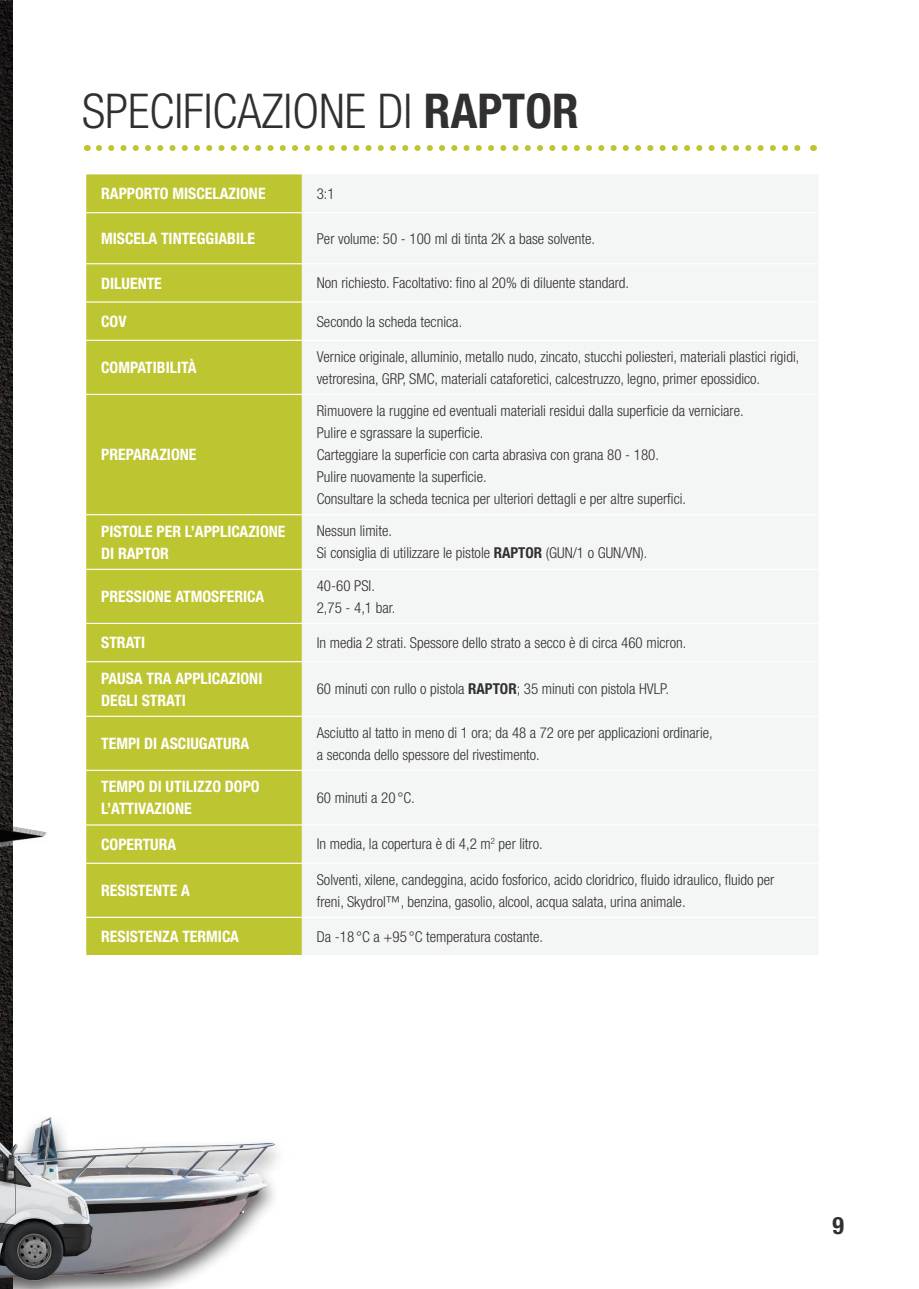
<style>
.page{position:relative;width:919px;height:1289px;background:#fff}
.page>*{position:absolute;margin:0;border:0;box-sizing:border-box;transform-origin:0 0}
.t1{font:300 condensed 48px "Helvetica Neue LT Pro";color:#312f30}
.t2{font:700 condensed 24px "Helvetica Neue LT Pro";color:#312f30}
.t3{font:700 condensed 15.75px/22px "Helvetica Neue LT Pro";color:#fff}
.t4{font:300 condensed 15px/22px "Helvetica Neue LT Pro";color:#312f30}
.s1{font-weight:700}
</style>
<div class="page">
<svg style="left:0;top:1px;width:13px;height:1054px;fill:#1d1919"></svg>
<img style="left:0;top:611px;width:47px;height:376px">
<img style="left:0;top:1055px;width:278px;height:233px">
<div style="left:86px;top:174px;width:216px;height:781px;background:#bdc531"></div>
<div style="left:302px;top:175px;width:516px;height:780px;background:#f4f5f5"></div>
<hr style="left:86px;top:212px;width:216px;height:1px;background:#fff">
<hr style="left:86px;top:263px;width:216px;height:1px;background:#fff">
<hr style="left:86px;top:301px;width:216px;height:1px;background:#fff">
<hr style="left:86px;top:340px;width:216px;height:1px;background:#fff">
<hr style="left:86px;top:394px;width:216px;height:1px;background:#fff">
<hr style="left:86px;top:514px;width:216px;height:1px;background:#fff">
<hr style="left:86px;top:568px;width:216px;height:2px;background:#fff">
<hr style="left:86px;top:622px;width:216px;height:2px;background:#fff">
<hr style="left:86px;top:661px;width:216px;height:1px;background:#fff">
<hr style="left:86px;top:715px;width:216px;height:2px;background:#fff">
<hr style="left:86px;top:769px;width:216px;height:2px;background:#fff">
<hr style="left:86px;top:824px;width:216px;height:1px;background:#fff">
<hr style="left:86px;top:862px;width:216px;height:1px;background:#fff">
<hr style="left:86px;top:916px;width:216px;height:1px;background:#fff">
<hr style="left:302px;top:212px;width:516px;height:1px;background:#fff">
<hr style="left:302px;top:263px;width:516px;height:1px;background:#fff">
<hr style="left:302px;top:301px;width:516px;height:1px;background:#fff">
<hr style="left:302px;top:340px;width:516px;height:1px;background:#fff">
<hr style="left:302px;top:394px;width:516px;height:1px;background:#fff">
<hr style="left:302px;top:514px;width:516px;height:1px;background:#fff">
<hr style="left:302px;top:568px;width:516px;height:2px;background:#fff">
<hr style="left:302px;top:622px;width:516px;height:2px;background:#fff">
<hr style="left:302px;top:661px;width:516px;height:1px;background:#fff">
<hr style="left:302px;top:715px;width:516px;height:2px;background:#fff">
<hr style="left:302px;top:769px;width:516px;height:2px;background:#fff">
<hr style="left:302px;top:824px;width:516px;height:1px;background:#fff">
<hr style="left:302px;top:862px;width:516px;height:1px;background:#fff">
<hr style="left:302px;top:916px;width:516px;height:1px;background:#fff">
<svg style="left:99px;top:145px;width:702px;height:6px"></svg>
<p class="t1" style="left:82px;top:83px;width:498px">SPECIFICAZIONE DI <span class="s1">RAPTOR</span></p>
<p class="t3" style="left:101px;top:182px;width:166px">RAPPORTO MISCELAZIONE</p>
<p class="t4" style="left:317px;top:182px;width:19px">3:1</p>
<p class="t3" style="left:101px;top:227px;width:155px">MISCELA TINTEGGIABILE</p>
<p class="t4" style="left:317px;top:227px;width:280px">Per volume: 50 - 100 ml di tinta 2K a base solvente.</p>
<p class="t3" style="left:101px;top:272px;width:62px">DILUENTE</p>
<p class="t4" style="left:317px;top:272px;width:314px">Non richiesto. Facoltativo: fino al 20% di diluente standard.</p>
<p class="t3" style="left:101px;top:310px;width:27px">COV</p>
<p class="t4" style="left:317px;top:310px;width:147px">Secondo la scheda tecnica.</p>
<p class="t3" style="left:101px;top:356px;width:97px">COMPATIBILITÀ</p>
<p class="t4" style="left:317px;top:345px;width:484px">Vernice originale, alluminio, metallo nudo, zincato, stucchi poliesteri, materiali plastici rigidi, vetroresina, GRP, SMC, materiali cataforetici, calcestruzzo, legno, primer epossidico.</p>
<p class="t3" style="left:101px;top:443px;width:97px">PREPARAZIONE</p>
<p class="t4" style="left:317px;top:399px;width:428px">Rimuovere la ruggine ed eventuali materiali residui dalla superficie da verniciare.</p>
<p class="t4" style="left:317px;top:421px;width:168px">Pulire e sgrassare la superficie.</p>
<p class="t4" style="left:317px;top:443px;width:344px">Carteggiare la superficie con carta abrasiva con grana 80 - 180.</p>
<p class="t4" style="left:317px;top:465px;width:171px">Pulire nuovamente la superficie.</p>
<p class="t4" style="left:317px;top:487px;width:371px">Consultare la scheda tecnica per ulteriori dettagli e per altre superfici.</p>
<p class="t3" style="left:101px;top:520px;width:186px">PISTOLE PER L’APPLICAZIONE<br>DI RAPTOR</p>
<p class="t4" style="left:317px;top:520px;width:77px">Nessun limite.</p>
<p class="t4" style="left:317px;top:542px;width:332px">Si consiglia di utilizzare le pistole <span class="s1">RAPTOR</span> (GUN/1 o GUN/VN).</p>
<p class="t3" style="left:101px;top:585px;width:164px">PRESSIONE ATMOSFERICA</p>
<p class="t4" style="left:317px;top:574px;width:60px">40-60 PSI.</p>
<p class="t4" style="left:317px;top:596px;width:80px">2,75 - 4,1 bar.</p>
<p class="t3" style="left:101px;top:631px;width:46px">STRATI</p>
<p class="t4" style="left:317px;top:631px;width:371px">In media 2 strati. Spessore dello strato a secco è di circa 460 micron.</p>
<p class="t3" style="left:101px;top:666px;width:163px">PAUSA TRA APPLICAZIONI<br>DEGLI STRATI</p>
<p class="t4" style="left:317px;top:678px;width:354px">60 minuti con rullo o pistola <span class="s1">RAPTOR</span>; 35 minuti con pistola HVLP.</p>
<p class="t3" style="left:101px;top:732px;width:149px">TEMPI DI ASCIUGATURA</p>
<p class="t4" style="left:317px;top:721px;width:397px">Asciutto al tatto in meno di 1 ora; da 48 a 72 ore per applicazioni ordinarie, a seconda dello spessore del rivestimento.</p>
<p class="t3" style="left:101px;top:775px;width:160px">TEMPO DI UTILIZZO DOPO<br>L’ATTIVAZIONE</p>
<p class="t4" style="left:317px;top:786px;width:99px">60 minuti a 20 °C.</p>
<p class="t3" style="left:101px;top:832px;width:77px">COPERTURA</p>
<p class="t4" style="left:317px;top:833px;width:227px">In media, la copertura è di 4,2 m<sup>2</sup> per litro.</p>
<p class="t3" style="left:101px;top:879px;width:90px">RESISTENTE A</p>
<p class="t4" style="left:317px;top:868px;width:459px">Solventi, xilene, candeggina, acido fosforico, acido cloridrico, fluido idraulico, fluido per freni, Skydrol™, benzina, gasolio, alcool, acqua salata, urina animale.</p>
<p class="t3" style="left:101px;top:925px;width:139px">RESISTENZA TERMICA</p>
<p class="t4" style="left:317px;top:925px;width:228px">Da -18 °C a +95 °C temperatura costante.</p>
<p class="t2" style="left:832px;top:1211px;width:13px">9</p>
</div>
